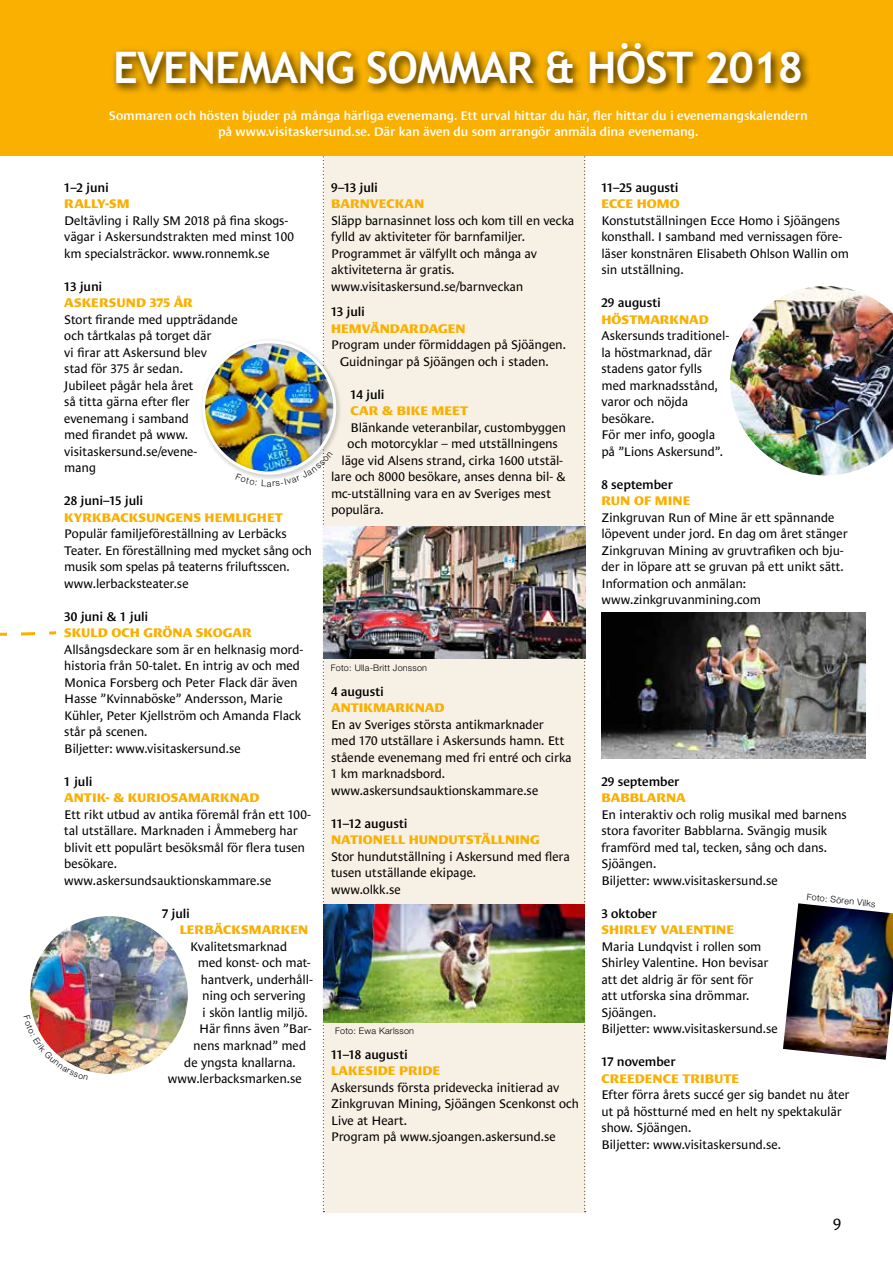
<style>
.page{position:relative;width:893px;height:1263px;background:#fff}
.page>*{position:absolute;margin:0;border:0;box-sizing:border-box;transform-origin:0 0}
.t1{font:700 43.5px "Trebuchet MS";letter-spacing:-.02em;color:#fff}
.t2{font:16.5px "Le Monde Sans";color:#000}
.t3{font:12.75px/16.5px "Le Monde Sans";letter-spacing:-.01em;color:#000}
.t4{font:800 12.75px "Le Monde Sans";color:#f9b000}
.t5{font:600 12.75px/16.5px "Le Monde Sans";letter-spacing:-.005em;color:#fff;text-align:center}
.t6{font:600 12.75px "Le Monde Sans";letter-spacing:-.01em;color:#000}
.t7{font:300 9px "Helvetica Neue LT Std";letter-spacing:.025em;color:#000}
</style>
<div class="page">
<div style="left:324px;top:153px;width:261px;height:1060px;background:#f7f0e4"></div>
<svg style="left:584px;top:155px;width:2px;height:1057px"></svg>
<div style="left:0;top:0;width:893px;height:155px;background:#f9b000"></div>
<div style="left:111px;top:39px;width:701px;height:56px;background:#000;opacity:.75"></div>
<img style="left:783px;top:903px;width:110px;height:157px">
<img style="left:28px;top:914px;width:162px;height:162px;border-radius:81px">
<div style="left:26px;top:912px;width:166px;height:166px;border:4px solid #fff;border-radius:50%"></div>
<img style="left:730px;top:286px;width:163px;height:189px">
<svg style="left:0;top:631px;width:57px;height:5px"></svg>
<img style="left:333px;top:526px;width:252px;height:132px">
<img style="left:333px;top:904px;width:252px;height:118px">
<div style="left:199px;top:337px;width:143px;height:143px;background:#000;opacity:.3"></div>
<img style="left:601px;top:613px;width:264px;height:146px">
<img style="left:29px;top:1015px;width:59px;height:60px">
<svg style="left:235px;top:155px;width:98px;height:1057px"></svg>
<h1 class="t1" style="left:113px;top:41px;width:692px">EVENEMANG SOMMAR &amp; HÖST 2018</h1>
<p class="t5" style="left:109px;top:107px;width:700px">Sommaren och hösten bjuder på många härliga evenemang. Ett urval hittar du här, fler hittar du i evenemangskalendern på www.visitaskersund.se. Där kan även du som arrangör anmäla dina evenemang.</p>
<p class="t6" style="left:64px;top:180px;width:46px">1–2 juni</p>
<p class="t4" style="left:64px;top:197px;width:67px">RALLY-SM</p>
<p class="t3" style="left:64px;top:212px;width:231px">Deltävling i Rally SM 2018 på fina skogs&shy;vägar i Askersundstrakten med minst 100 km specialsträckor. www.ronnemk.se</p>
<p class="t6" style="left:64px;top:279px;width:40px">13 juni</p>
<p class="t4" style="left:64px;top:296px;width:130px">ASKERSUND 375 ÅR</p>
<p class="t3" style="left:64px;top:311px;width:175px">Stort firande med uppträdande och tårtkalas på torget där<br>vi firar att Askersund blev<br>stad för 375 år sedan.<br>Jubileet pågår hela året<br>så titta gärna efter fler evenemang i samband<br>med firandet på www. visitaskersund.se/evene-<br>mang</p>
<p class="t6" style="left:64px;top:494px;width:81px">28 juni–15 juli</p>
<p class="t4" style="left:64px;top:510px;width:220px">KYRKBACKSUNGENS HEMLIGHET</p>
<p class="t3" style="left:64px;top:526px;width:249px">Populär familjeföreställning av Lerbäcks Teater. En föreställning med mycket sång och musik som spelas på teaterns friluftsscen. www.lerbacksteater.se</p>
<p class="t6" style="left:64px;top:609px;width:86px">30 juni &amp; 1 juli</p>
<p class="t4" style="left:64px;top:626px;width:189px">SKULD OCH GRÖNA SKOGAR</p>
<p class="t3" style="left:64px;top:641px;width:240px">Allsångsdeckare som är en helknasig mord&shy;historia från 50-talet. En intrig av och med Monica Forsberg och Peter Flack där även Hasse ”Kvinnaböske” Andersson, Marie Kühler, Peter Kjellström och Amanda Flack står på scenen.<br>Biljetter: www.visitaskersund.se</p>
<p class="t6" style="left:64px;top:774px;width:30px">1 juli</p>
<p class="t4" style="left:64px;top:791px;width:197px">ANTIK- &amp; KURIOSAMARKNAD</p>
<p class="t3" style="left:64px;top:806px;width:248px">Ett rikt utbud av antika föremål från ett 100- tal utställare. Marknaden i Åmmeberg har blivit ett populärt besöksmål för flera tusen besökare. www.askersundsauktionskammare.se</p>
<p class="t6" style="left:162px;top:906px;width:30px">7 juli</p>
<p class="t4" style="left:180px;top:923px;width:130px">LERBÄCKSMARKEN</p>
<p class="t3" style="left:190px;top:938px;width:98px">Kvalitetsmarknad</p>
<p class="t3" style="left:198px;top:955px;width:114px">med konst- och mat-</p>
<p class="t3" style="left:201px;top:971px;width:113px">hantverk, underhåll-</p>
<p class="t3" style="left:202px;top:988px;width:105px">ning och servering</p>
<p class="t3" style="left:202px;top:1004px;width:107px">i skön lantlig miljö.</p>
<p class="t3" style="left:199px;top:1021px;width:114px">Här finns även ”Bar-</p>
<p class="t3" style="left:193px;top:1037px;width:114px">nens marknad” med</p>
<p class="t3" style="left:184px;top:1054px;width:113px">de yngsta knallarna.</p>
<p class="t3" style="left:168px;top:1070px;width:136px">www.lerbacksmarken.se</p>
<p class="t6" style="left:331px;top:180px;width:48px">9–13 juli</p>
<p class="t4" style="left:331px;top:197px;width:95px">BARNVECKAN</p>
<p class="t3" style="left:331px;top:212px;width:245px">Släpp barnasinnet loss och kom till en vecka fylld av aktiviteter för barnfamiljer.<br>Programmet är välfyllt och många av aktiviteterna är gratis. www.visitaskersund.se/barnveckan</p>
<p class="t6" style="left:331px;top:305px;width:36px">13 juli</p>
<p class="t4" style="left:331px;top:321px;width:136px">HEMVÄNDARDAGEN</p>
<p class="t3" style="left:340px;top:337px;width:227px;text-indent:-9px">Program under förmiddagen på Sjöängen.<br>Guidningar på Sjöängen och i staden.</p>
<p class="t6" style="left:351px;top:387px;width:36px">14 juli</p>
<p class="t4" style="left:351px;top:404px;width:119px">CAR &amp; BIKE MEET</p>
<p class="t3" style="left:351px;top:419px;width:217px">Blänkande veteranbilar, custombyggen</p>
<p class="t3" style="left:348px;top:436px;width:212px">och motorcyklar – med utställningens</p>
<p class="t3" style="left:342px;top:452px;width:223px">läge vid Alsens strand, cirka 1600 utstäl-</p>
<p class="t3" style="left:331px;top:469px;width:236px">lare och 8000 besökare, anses denna bil- &amp;</p>
<p class="t3" style="left:331px;top:485px;width:221px">mc-utställning vara en av Sveriges mest</p>
<p class="t3" style="left:331px;top:502px;width:54px">populära.</p>
<p class="t7" style="left:331px;top:662px;width:98px">Foto: Ulla-Britt Jonsson</p>
<p class="t6" style="left:331px;top:684px;width:54px">4 augusti</p>
<p class="t4" style="left:331px;top:701px;width:115px">ANTIKMARKNAD</p>
<p class="t3" style="left:331px;top:716px;width:242px">En av Sveriges största antikmarknader med 170 utställare i Askersunds hamn. Ett stående evenemang med fri entré och cirka 1 km marknadsbord. www.askersundsauktionskammare.se</p>
<p class="t6" style="left:331px;top:816px;width:78px">11–12 augusti</p>
<p class="t4" style="left:331px;top:833px;width:210px">NATIONELL HUNDUTSTÄLLNING</p>
<p class="t3" style="left:331px;top:848px;width:241px">Stor hundutställning i Askersund med flera tusen utställande ekipage.<br>www.olkk.se</p>
<p class="t7" style="left:335px;top:1025px;width:81px">Foto: Ewa Karlsson</p>
<p class="t6" style="left:331px;top:1047px;width:78px">11–18 augusti</p>
<p class="t4" style="left:331px;top:1064px;width:111px">LAKESIDE PRIDE</p>
<p class="t3" style="left:331px;top:1079px;width:249px">Askersunds första pridevecka initierad av Zinkgruvan Mining, Sjöängen Scenkonst och Live at Heart.<br>Program på www.sjoangen.askersund.se</p>
<p class="t6" style="left:601px;top:180px;width:79px">11–25 augusti</p>
<p class="t4" style="left:601px;top:197px;width:80px">ECCE HOMO</p>
<p class="t3" style="left:601px;top:212px;width:249px">Konstutställningen Ecce Homo i Sjöängens konsthall. I samband med vernissagen före&shy;läser konstnären Elisabeth Ohlson Wallin om sin utställning.</p>
<p class="t6" style="left:601px;top:296px;width:61px">29 augusti</p>
<p class="t4" style="left:601px;top:312px;width:109px">HÖSTMARKNAD</p>
<p class="t3" style="left:601px;top:328px;width:129px">Askersunds traditionel&shy;la höstmarknad, där stadens gator fylls med marknadsstånd, varor och nöjda besökare.<br>För mer info, googla på ”Lions Askersund”.</p>
<p class="t6" style="left:601px;top:477px;width:73px">8 september</p>
<p class="t4" style="left:601px;top:494px;width:90px">RUN OF MINE</p>
<p class="t3" style="left:601px;top:509px;width:248px">Zinkgruvan Run of Mine är ett spännande löpevent under jord. En dag om året stänger Zinkgruvan Mining av gruvtrafiken och bju&shy;der in löpare att se gruvan på ett unikt sätt.<br>Information och anmälan: www.zinkgruvanmining.com</p>
<p class="t6" style="left:601px;top:774px;width:80px">29 september</p>
<p class="t4" style="left:601px;top:791px;width:86px">BABBLARNA</p>
<p class="t3" style="left:601px;top:806px;width:247px">En interaktiv och rolig musikal med barnens stora favoriter Babblarna. Svängig musik framförd med tal, tecken, sång och dans.<br>Sjöängen.<br>Biljetter: www.visitaskersund.se</p>
<p class="t6" style="left:601px;top:906px;width:57px">3 oktober</p>
<p class="t4" style="left:601px;top:923px;width:134px">SHIRLEY VALENTINE</p>
<p class="t3" style="left:601px;top:938px;width:178px">Maria Lundqvist i rollen som<br>Shirley Valentine. Hon bevisar att det aldrig är för sent för<br>att utforska sina drömmar.<br>Sjöängen.<br>Biljetter: www.visitaskersund.se</p>
<p class="t6" style="left:601px;top:1055px;width:76px">17 november</p>
<p class="t4" style="left:601px;top:1071px;width:139px">CREEDENCE TRIBUTE</p>
<p class="t3" style="left:601px;top:1087px;width:250px">Efter förra årets succé ger sig bandet nu åter ut på höstturné med en helt ny spektakulär show. Sjöängen.<br>Biljetter: www.visitaskersund.se.</p>
<p class="t7" style="left:807px;top:891px;width:71px;rotate:6deg">Foto: Sören Vilks</p>
<p class="t2" style="left:833px;top:1215px;width:10px">9</p>
</div>
